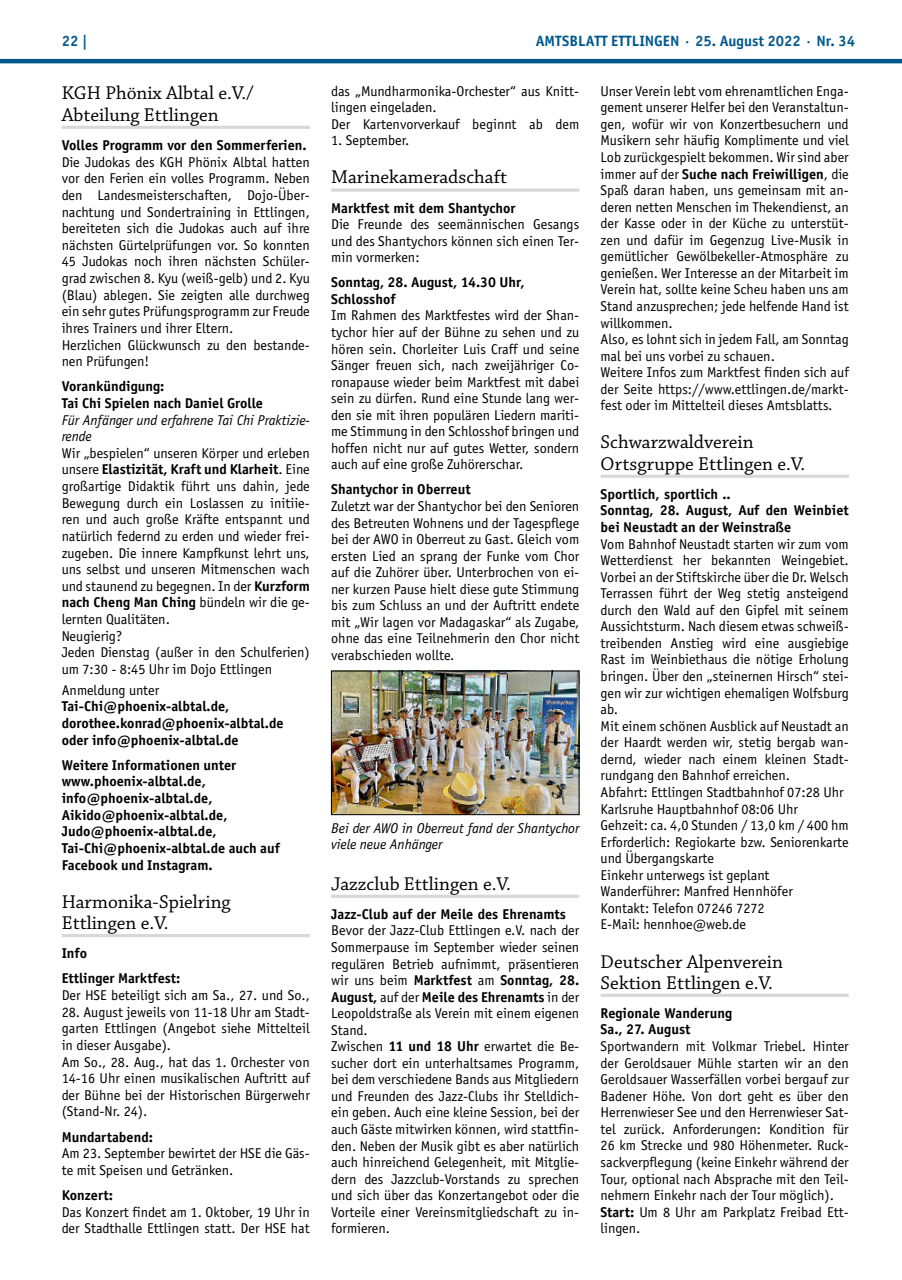
<style>
.page{position:relative;width:902px;height:1280px;background:#fff}
.page>*{position:absolute;margin:0;border:0;box-sizing:border-box;transform-origin:0 0}
.t1{font:19.5px/21.1px "Chaparral Pro";color:#000}
.t2{font:700 15px "Officina Sans";color:#00588b}
.t3{font:14.25px/16.5px "Officina Sans";color:#000}
.t4{font:700 14.25px/16.6px "Officina Sans";color:#000}
.t5{font:italic 14.25px/16.6px "Officina Sans";color:#000}
.s1{font-weight:700}
</style>
<div class="page">
<hr style="left:0;top:59px;width:901px;height:4px;background:#00588b">
<hr style="left:62px;top:126px;width:248px;height:3px;background:#d8d8d9">
<hr style="left:62px;top:934px;width:248px;height:3px;background:#d8d8d9">
<hr style="left:331px;top:189px;width:248px;height:3px;background:#d8d8d9">
<hr style="left:331px;top:895px;width:248px;height:3px;background:#d8d8d9">
<img style="left:333px;top:673px;width:244px;height:140px">
<div style="left:331px;top:671px;width:248px;height:144px;border:1px solid #000"></div>
<hr style="left:600px;top:475px;width:248px;height:3px;background:#d8d8d9">
<hr style="left:600px;top:994px;width:248px;height:3px;background:#d8d8d9">
<p class="t2" style="left:62px;top:32px;width:28px">22 |</p>
<p class="t2" style="left:535px;top:32px;width:321px">AMTSBLATT ETTLINGEN · 25. August 2022 · Nr. 34</p>
<h1 class="t1" style="left:62px;top:83px;width:194px">KGH Phönix Albtal e.V./<br>Abteilung Ettlingen</h1>
<p class="t4" style="left:62px;top:137px;width:246px">Volles Programm vor den Sommerferien.</p>
<p class="t3" style="left:62px;top:153px;width:250px">Die Judokas des KGH Phönix Albtal hatten vor den Ferien ein volles Programm. Neben den Landesmeisterschaften, Dojo-Über&shy;nachtung und Sondertraining in Ettlingen, bereiteten sich die Judokas auch auf ihre nächsten Gürtelprüfungen vor. So konnten 45 Judokas noch ihren nächsten Schüler&shy;grad zwischen 8. Kyu (weiß-gelb) und 2. Kyu (Blau) ablegen. Sie zeigten alle durchweg ein sehr gutes Prüfungsprogramm zur Freude ihres Trainers und ihrer Eltern.<br>Herzlichen Glückwunsch zu den bestande&shy;nen Prüfungen!</p>
<p class="t4" style="left:62px;top:378px;width:203px">Vorankündigung:<br>Tai Chi Spielen nach Daniel Grolle</p>
<p class="t5" style="left:62px;top:411px;width:250px">Für Anfänger und erfahrene Tai Chi Praktizie&shy;rende</p>
<p class="t3" style="left:62px;top:445px;width:250px">Wir „bespielen“ unseren Körper und erleben unsere <span class="s1">Elastizität, Kraft und Klarheit</span>. Eine großartige Didaktik führt uns dahin, jede Bewegung durch ein Loslassen zu initiie&shy;ren und auch große Kräfte entspannt und natürlich federnd zu erden und wieder frei&shy;zugeben. Die innere Kampfkunst lehrt uns, uns selbst und unseren Mitmenschen wach und staunend zu begegnen. In der <span class="s1">Kurzform nach Cheng Man Ching</span> bündeln wir die ge&shy;lernten Qualitäten.<br>Neugierig?<br>Jeden Dienstag (außer in den Schulferien) um 7:30 - 8:45 Uhr im Dojo Ettlingen</p>
<p class="t3" style="left:62px;top:682px;width:99px">Anmeldung unter</p>
<p class="t4" style="left:62px;top:698px;width:223px">Tai-Chi@phoenix-albtal.de, dorothee.konrad@phoenix-albtal.de oder info@phoenix-albtal.de</p>
<p class="t4" style="left:62px;top:756px;width:220px">Weitere Informationen unter www.phoenix-albtal.de, info@phoenix-albtal.de,<br>Aikido@phoenix-albtal.de,<br>Judo@phoenix-albtal.de,<br>Tai-Chi@phoenix-albtal.de auch auf<br>Facebook und Instagram.</p>
<h1 class="t1" style="left:62px;top:892px;width:170px">Harmonika-Spielring<br>Ettlingen e.V.</h1>
<p class="t4" style="left:62px;top:941px;width:120px;line-height:25.2px">Info<br>Ettlinger Marktfest:</p>
<p class="t3" style="left:62px;top:987px;width:250px">Der HSE beteiligt sich am Sa., 27. und So.,</p>
<p class="t3" style="left:62px;top:1003px;width:250px">28. August jeweils von 11-18 Uhr am Stadt&shy;garten Ettlingen (Angebot siehe Mittelteil in dieser Ausgabe).<br>Am So., 28. Aug., hat das 1. Orchester von 14-16 Uhr einen musikalischen Auftritt auf der Bühne bei der Historischen Bürgerwehr (Stand-Nr. 24).</p>
<p class="t4" style="left:62px;top:1128px;width:93px">Mundartabend:</p>
<p class="t3" style="left:62px;top:1145px;width:250px">Am 23. September bewirtet der HSE die Gäs&shy;te mit Speisen und Getränken.</p>
<p class="t4" style="left:62px;top:1186px;width:53px">Konzert:</p>
<p class="t3" style="left:62px;top:1203px;width:250px">Das Konzert findet am 1. Oktober, 19 Uhr in der Stadthalle Ettlingen statt. Der HSE hat</p>
<p class="t3" style="left:331px;top:83px;width:250px">das „Mundharmonika-Orchester“ aus Knitt&shy;lingen eingeladen.<br>Der Kartenvorverkauf beginnt ab dem</p>
<p class="t3" style="left:331px;top:132px;width:80px">1. September.</p>
<h1 class="t1" style="left:331px;top:167px;width:178px">Marinekameradschaft</h1>
<p class="t4" style="left:331px;top:199px;width:186px">Marktfest mit dem Shantychor</p>
<p class="t3" style="left:331px;top:216px;width:250px;text-align:justify">Die Freunde des seemännischen Gesangs und des Shantychors können sich einen Ter&shy;min vormerken:</p>
<p class="t4" style="left:331px;top:274px;width:195px">Sonntag, 28. August, 14.30 Uhr,<br>Schlosshof</p>
<p class="t3" style="left:331px;top:307px;width:250px;text-align:justify">Im Rahmen des Marktfestes wird der Shan&shy;tychor hier auf der Bühne zu sehen und zu hören sein. Chorleiter Luis Craff und seine Sänger freuen sich, nach zweijähriger Co&shy;ronapause wieder beim Marktfest mit dabei sein zu dürfen. Rund eine Stunde lang wer&shy;den sie mit ihren populären Liedern mariti&shy;me Stimmung in den Schlosshof bringen und hoffen nicht nur auf gutes Wetter, sondern auch auf eine große Zuhörerschar.</p>
<p class="t4" style="left:331px;top:481px;width:141px">Shantychor in Oberreut</p>
<p class="t3" style="left:331px;top:498px;width:250px;text-align:justify">Zuletzt war der Shantychor bei den Senioren des Betreuten Wohnens und der Tagespflege bei der AWO in Oberreut zu Gast. Gleich vom ersten Lied an sprang der Funke vom Chor auf die Zuhörer über. Unterbrochen von ei&shy;ner kurzen Pause hielt diese gute Stimmung bis zum Schluss an und der Auftritt endete mit „Wir lagen vor Madagaskar“ als Zugabe, ohne das eine Teilnehmerin den Chor nicht verabschieden wollte.</p>
<p class="t3" style="left:600px;top:83px;width:250px">Unser Verein lebt vom ehrenamtlichen Enga&shy;gement unserer Helfer bei den Veranstaltun&shy;gen, wofür wir von Konzertbesuchern und Musikern sehr häufig Komplimente und viel Lob zurückgespielt bekommen. Wir sind aber immer auf der <span class="s1">Suche nach Freiwilligen</span>, die Spaß daran haben, uns gemeinsam mit an&shy;deren netten Menschen im Thekendienst, an der Kasse oder in der Küche zu unterstüt&shy;zen und dafür im Gegenzug Live-Musik in gemütlicher Gewölbekeller-Atmosphäre zu genießen. Wer Interesse an der Mitarbeit im Verein hat, sollte keine Scheu haben uns am Stand anzusprechen; jede helfende Hand ist willkommen.<br>Also, es lohnt sich in jedem Fall, am Sonntag mal bei uns vorbei zu schauen.<br>Weitere Infos zum Marktfest finden sich auf der Seite https://www.ettlingen.de/markt&shy;fest oder im Mittelteil dieses Amtsblatts.</p>
<h1 class="t1" style="left:600px;top:433px;width:206px">Schwarzwaldverein<br>Ortsgruppe Ettlingen e.V.</h1>
<p class="t4" style="left:600px;top:486px;width:250px">Sportlich, sportlich ..<br>Sonntag, 28. August, Auf den Weinbiet bei Neustadt an der Weinstraße</p>
<p class="t3" style="left:600px;top:535px;width:250px">Vom Bahnhof Neustadt starten wir zum vom Wetterdienst her bekannten Weingebiet.<br>Vorbei an der Stiftskirche über die Dr. Welsch Terrassen führt der Weg stetig ansteigend durch den Wald auf den Gipfel mit seinem Aussichtsturm. Nach diesem etwas schweiß&shy;treibenden Anstieg wird eine ausgiebige Rast im Weinbiethaus die nötige Erholung bringen. Über den „steinernen Hirsch“ stei&shy;gen wir zur wichtigen ehemaligen Wolfsburg ab.<br>Mit einem schönen Ausblick auf Neustadt an der Haardt werden wir, stetig bergab wan&shy;dernd, wieder nach einem kleinen Stadt&shy;rundgang den Bahnhof erreichen.<br>Abfahrt: Ettlingen Stadtbahnhof 07:28 Uhr Karlsruhe Hauptbahnhof 08:06 Uhr Gehzeit: ca. 4,0 Stunden / 13,0 km / 400 hm Erforderlich: Regiokarte bzw. Seniorenkarte und Übergangskarte<br>Einkehr unterwegs ist geplant Wanderführer: Manfred Hennhöfer<br>Kontakt: Telefon 07246 7272<br>E-Mail: hennhoe@web.de</p>
<h1 class="t1" style="left:600px;top:952px;width:184px">Deutscher Alpenverein<br>Sektion Ettlingen e.V.</h1>
<p class="t4" style="left:600px;top:1005px;width:133px">Regionale Wanderung<br>Sa., 27. August</p>
<p class="t3" style="left:600px;top:1038px;width:250px">Sportwandern mit Volkmar Triebel. Hinter der Geroldsauer Mühle starten wir an den Geroldsauer Wasserfällen vorbei bergauf zur Badener Höhe. Von dort geht es über den Herrenwieser See und den Herrenwieser Sat&shy;tel zurück. Anforderungen: Kondition für 26 km Strecke und 980 Höhenmeter. Ruck&shy;sackverpflegung (keine Einkehr während der Tour, optional nach Absprache mit den Teil&shy;nehmern Einkehr nach der Tour möglich).<br><span class="s1">Start:</span> Um 8 Uhr am Parkplatz Freibad Ett&shy;lingen.</p>
<p class="t5" style="left:331px;top:820px;width:250px">Bei der AWO in Oberreut fand der Shantychor viele neue Anhänger</p>
<h1 class="t1" style="left:331px;top:873px;width:181px">Jazzclub Ettlingen e.V.</h1>
<p class="t4" style="left:331px;top:905px;width:236px">Jazz-Club auf der Meile des Ehrenamts</p>
<p class="t3" style="left:331px;top:922px;width:250px">Bevor der Jazz-Club Ettlingen e.V. nach der Sommerpause im September wieder seinen regulären Betrieb aufnimmt, präsentieren wir uns beim <span class="s1">Marktfest</span> am <span class="s1">Sonntag, 28.<br>August,</span> auf der <span class="s1">Meile des Ehrenamts</span> in der Leopoldstraße als Verein mit einem eigenen Stand.<br>Zwischen <span class="s1">11 und 18 Uhr</span> erwartet die Be&shy;sucher dort ein unterhaltsames Programm, bei dem verschiedene Bands aus Mitgliedern und Freunden des Jazz-Clubs ihr Stelldich&shy;ein geben. Auch eine kleine Session, bei der auch Gäste mitwirken können, wird stattfin&shy;den. Neben der Musik gibt es aber natürlich auch hinreichend Gelegenheit, mit Mitglie&shy;dern des Jazzclub-Vorstands zu sprechen und sich über das Konzertangebot oder die Vorteile einer Vereinsmitgliedschaft zu in&shy;formieren.</p>
</div>
